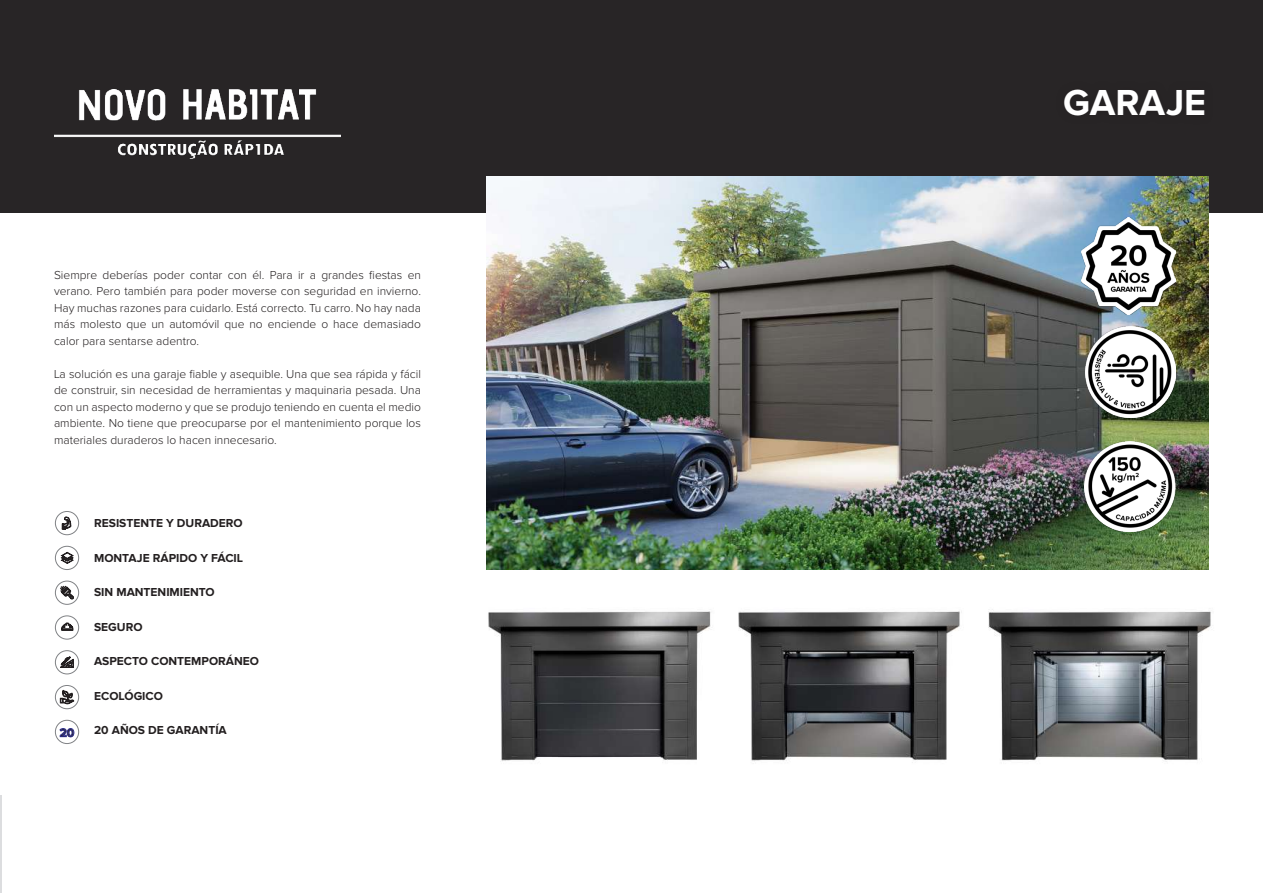
<style>
.page{position:relative;width:1263px;height:893px;background:#fff}
.page>*{position:absolute;margin:0;border:0;box-sizing:border-box;transform-origin:0 0}
.t1{font:700 37.5px "Proxima Nova";color:#fff}
.t2{font:300 12px/16.5px "Proxima Nova";color:#231f20;text-align:justify}
.t3{font:700 12px "Proxima Nova";color:#231f20}
</style>
<div class="page">
<div style="left:0;top:0;width:1263px;height:213px;background:#282526"></div>
<div style="left:55px;top:511px;width:24px;height:24px;border:1px solid #808285;border-radius:50%"></div>
<svg style="left:62px;top:516px;width:10px;height:14px"></svg>
<div style="left:55px;top:546px;width:24px;height:24px;border:1px solid #808285;border-radius:50%"></div>
<svg style="left:60px;top:552px;width:14px;height:12px"></svg>
<div style="left:55px;top:615px;width:24px;height:25px;border:1px solid #808285;border-radius:50%"></div>
<svg style="left:61px;top:622px;width:13px;height:9px"></svg>
<div style="left:55px;top:685px;width:24px;height:24px;border:1px solid #808285;border-radius:50%"></div>
<svg style="left:60px;top:688px;width:14px;height:16px"></svg>
<div style="left:55px;top:581px;width:24px;height:24px;border:1px solid #808285;border-radius:50%"></div>
<svg style="left:60px;top:586px;width:14px;height:14px"></svg>
<div style="left:55px;top:650px;width:24px;height:24px;border:1px solid #808285;border-radius:50%"></div>
<svg style="left:60px;top:656px;width:14px;height:12px"></svg>
<div style="left:55px;top:720px;width:24px;height:24px;border:1px solid #808285;border-radius:50%"></div>
<svg style="left:59px;top:728px;width:16px;height:9px"></svg>
<div style="left:1055px;top:80px;width:159px;height:45px;background:#231f20"></div>
<img style="left:488px;top:609px;width:723px;height:154px">
<img style="left:486px;top:176px;width:723px;height:394px">
<img style="left:1082px;top:218px;width:93px;height:97px">
<img style="left:1085px;top:441px;width:91px;height:90px">
<img style="left:1086px;top:327px;width:90px;height:90px">
<img style="left:55px;top:90px;width:285px;height:69px">
<p class="t2" style="left:54px;top:267px;width:368px">Siempre deberías poder contar con él. Para ir a grandes fiestas en verano. Pero también para poder moverse con seguridad en invierno.<br>Hay muchas razones para cuidarlo. Está correcto. Tu carro. No hay nada más molesto que un automóvil que no enciende o hace demasiado calor para sentarse adentro.</p>
<p class="t2" style="left:54px;top:366px;width:368px">La solución es una garaje fiable y asequible. Una que sea rápida y fácil de construir, sin necesidad de herramientas y maquinaria pesada. Una con un aspecto moderno y que se produjo teniendo en cuenta el medio ambiente. No tiene que preocuparse por el mantenimiento porque los materiales duraderos lo hacen innecesario.</p>
<p class="t3" style="left:60px;top:726px;width:16px">20</p>
<p class="t3" style="left:94px;top:516px;width:150px">RESISTENTE Y DURADERO</p>
<p class="t3" style="left:94px;top:551px;width:151px">MONTAJE RÁPIDO Y FÁCIL</p>
<p class="t3" style="left:94px;top:585px;width:122px">SIN MANTENIMIENTO</p>
<p class="t3" style="left:94px;top:620px;width:50px">SEGURO</p>
<p class="t3" style="left:94px;top:654px;width:166px">ASPECTO CONTEMPORÁNEO</p>
<p class="t3" style="left:94px;top:689px;width:70px">ECOLÓGICO</p>
<p class="t3" style="left:94px;top:723px;width:134px">20 AÑOS DE GARANTÍA</p>
<h1 class="t1" style="left:1063px;top:81px;width:144px">GARAJE</h1>
</div>
